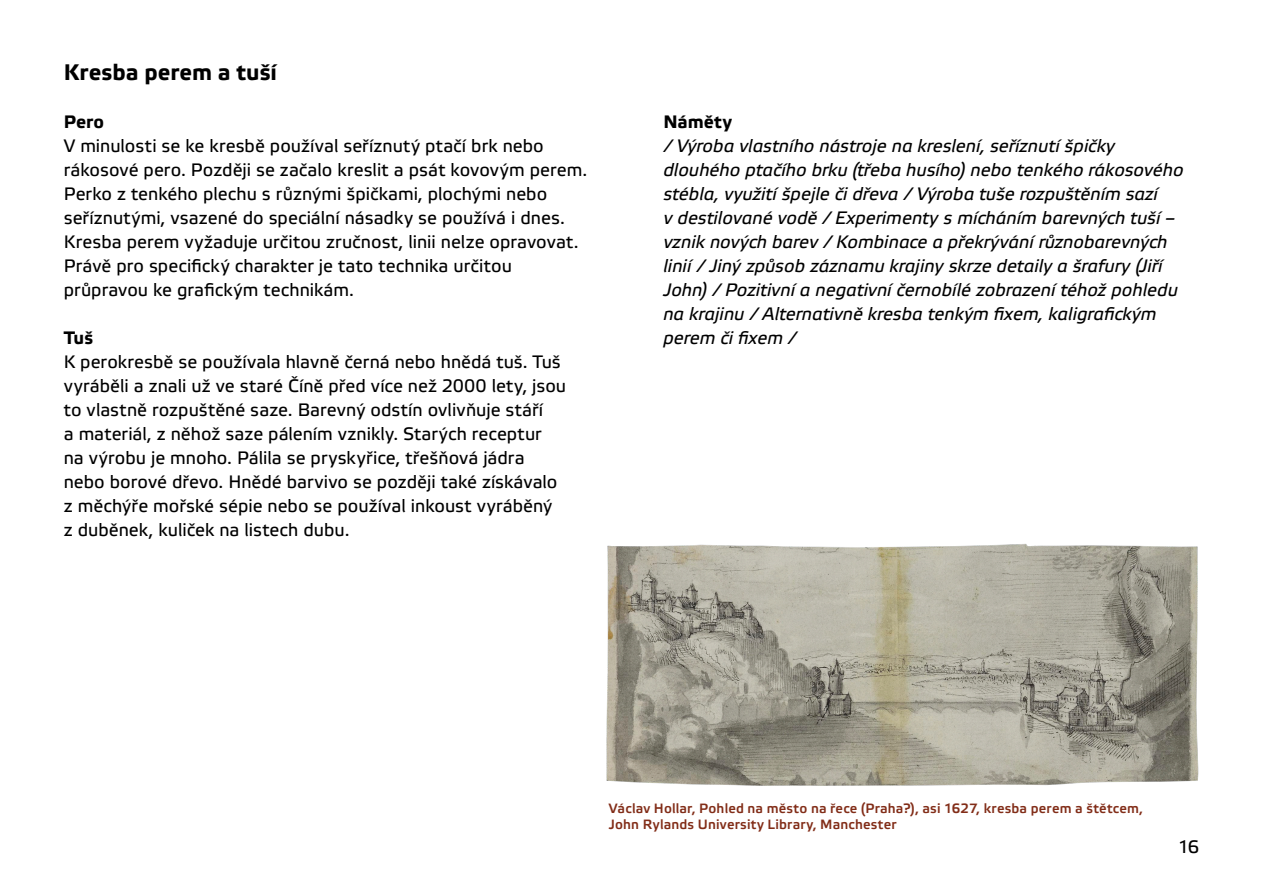
<style>
.page{position:relative;width:1263px;height:893px;background:#fff}
.page>*{position:absolute;margin:0;border:0;box-sizing:border-box;transform-origin:0 0}
.t1{font:700 22.5px "Etelka Text";letter-spacing:.01em;color:#000}
.t2{font:18px/24px "Etelka Text";color:#000}
.t3{font:italic 18px/24px "Etelka Text";color:#000}
.t4{font:700 18px "Etelka Text";letter-spacing:.005em;color:#000}
.t5{font:500 13.5px/16.2px "Etelka";letter-spacing:.015em;color:#822d18}
</style>
<div class="page">
<img style="left:606px;top:544px;width:593px;height:242px">
<p class="t1" style="left:64px;top:58px;width:215px">Kresba perem a tuší</p>
<p class="t4" style="left:64px;top:110px;width:42px">Pero</p>
<p class="t2" style="left:64px;top:134px;width:525px">V minulosti se ke kresbě používal seříznutý ptačí brk nebo rákosové pero. Později se začalo kreslit a psát kovovým perem.<br>Perko z tenkého plechu s různými špičkami, plochými nebo seříznutými, vsazené do speciální násadky se používá i dnes.<br>Kresba perem vyžaduje určitou zručnost, linii nelze opravovat.<br>Právě pro specifický charakter je tato technika určitou průpravou ke grafickým technikám.</p>
<p class="t4" style="left:64px;top:326px;width:31px">Tuš</p>
<p class="t2" style="left:64px;top:350px;width:504px">K perokresbě se používala hlavně černá nebo hnědá tuš. Tuš vyráběli a znali už ve staré Číně před více než 2000 lety, jsou to vlastně rozpuštěné saze. Barevný odstín ovlivňuje stáří<br>a materiál, z něhož saze pálením vznikly. Starých receptur na výrobu je mnoho. Pálila se pryskyřice, třešňová jádra nebo borové dřevo. Hnědé barvivo se později také získávalo z měchýře mořské sépie nebo se používal inkoust vyráběný<br>z duběnek, kuliček na listech dubu.</p>
<p class="t4" style="left:663px;top:110px;width:70px">Náměty</p>
<p class="t3" style="left:663px;top:134px;width:522px">/ Výroba vlastního nástroje na kreslení, seříznutí špičky dlouhého ptačího brku (třeba husího) nebo tenkého rákosového stébla, využití špejle či dřeva / Výroba tuše rozpuštěním sazí<br>v destilované vodě / Experimenty s mícháním barevných tuší – vznik nových barev / Kombinace a překrývání různobarevných linií / Jiný způsob záznamu krajiny skrze detaily a šrafury (Jiří John) / Pozitivní a negativní černobílé zobrazení téhož pohledu na krajinu / Alternativně kresba tenkým fixem, kaligrafickým perem či fixem /</p>
<p class="t5" style="left:609px;top:800px;width:536px">Václav Hollar, Pohled na město na řece (Praha?), asi 1627, kresba perem a štětcem,<br>John Rylands University Library, Manchester</p>
<p class="t2" style="left:1178px;top:835px;width:23px">16</p>
</div>
